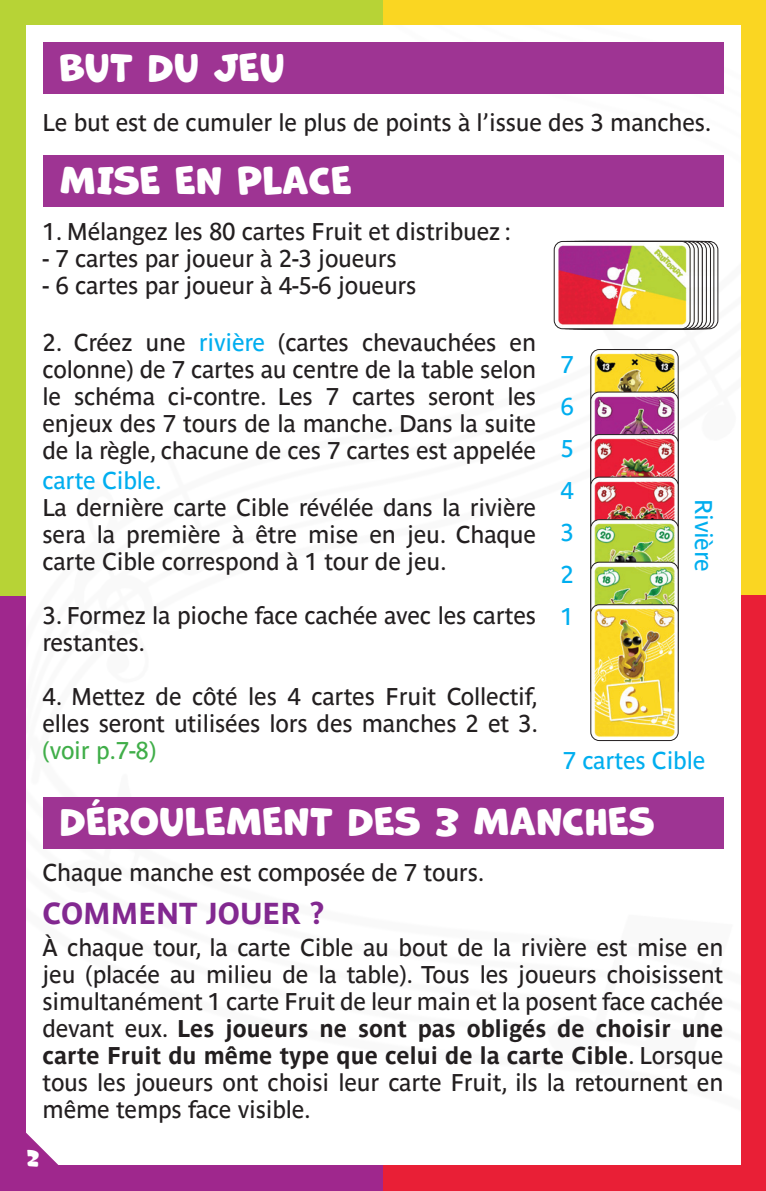
<style>
.page{position:relative;width:766px;height:1191px;background:#fff}
.page>*{position:absolute;margin:0;border:0;box-sizing:border-box;transform-origin:0 0}
.t1{font:36px "Marvin Round";color:#fff}
.t2{font:700 30px "Parisine Std";color:#822890}
.t3{font:24px/27px "Parisine Std";letter-spacing:-.01em;color:#231f20;text-align:justify}
.t4{font:24px/42px "Parisine Std";letter-spacing:-.01em;color:#00aeef;text-align:justify}
.t5{font:24px "Parisine Std";color:#40ae49}
.t6{font:21px "Marvin Round";color:#fff}
.s1{color:#00aeef}
.s2{font-weight:700}
</style>
<div class="page">
<div style="left:383px;top:0;width:382px;height:595px;background:#fad622"></div>
<div style="left:0;top:595px;width:383px;height:596px;background:#9f278d"></div>
<div style="left:0;top:0;width:383px;height:595px;background:#b7d336"></div>
<div style="left:383px;top:595px;width:382px;height:596px;background:#e91f36"></div>
<div style="left:26px;top:25px;width:714px;height:1140px;background:#fff"></div>
<svg style="left:26px;top:1130px;width:35px;height:35px"></svg>
<img style="left:590px;top:349px;width:88px;height:43px">
<div style="left:590px;top:349px;width:88px;height:136px;border:1px solid #231f20;border-radius:9px"></div>
<img style="left:590px;top:392px;width:88px;height:42px">
<div style="left:590px;top:392px;width:88px;height:136px;border:1px solid #231f20;border-radius:9px"></div>
<img style="left:590px;top:434px;width:88px;height:43px">
<div style="left:590px;top:434px;width:88px;height:136px;border:1px solid #231f20;border-radius:9px"></div>
<img style="left:590px;top:477px;width:88px;height:42px">
<div style="left:590px;top:477px;width:88px;height:136px;border:1px solid #231f20;border-radius:9px"></div>
<img style="left:590px;top:519px;width:88px;height:43px">
<div style="left:590px;top:519px;width:88px;height:136px;border:1px solid #231f20;border-radius:9px"></div>
<img style="left:590px;top:562px;width:88px;height:43px">
<div style="left:590px;top:562px;width:88px;height:136px;border:1px solid #231f20;border-radius:9px"></div>
<img style="left:554px;top:241px;width:136px;height:88px">
<div style="left:554px;top:241px;width:136px;height:88px;border:1px solid #231f20;border-radius:9px"></div>
<div style="left:43px;top:43px;width:680px;height:51px;background:#9e3493"></div>
<div style="left:43px;top:155px;width:680px;height:52px;background:#9e3493"></div>
<div style="left:43px;top:797px;width:680px;height:51px;background:#9e3493"></div>
<img style="left:590px;top:605px;width:88px;height:135px">
<div style="left:590px;top:604px;width:88px;height:136px;border:1px solid #231f20;border-radius:9px"></div>
<h1 class="t1" style="left:60px;top:47px;width:226px">BUT DU JEU</h1>
<p class="t3" style="left:43px;top:109px;width:670px">Le but est de cumuler le plus de points à l’issue des 3 manches.</p>
<h1 class="t1" style="left:60px;top:160px;width:293px">MISE EN PLACE</h1>
<p class="t3" style="left:43px;top:218px;width:470px">1. Mélangez les 80 cartes Fruit et distribuez :</p>
<p class="t3" style="left:43px;top:245px;width:356px">- 7 cartes par joueur à 2-3 joueurs</p>
<p class="t3" style="left:43px;top:272px;width:375px">- 6 cartes par joueur à 4-5-6 joueurs</p>
<p class="t3" style="left:43px;top:329px;width:495px">2. Créez une <span class="s1">rivière</span> (cartes chevauchées en colonne) de 7 cartes au centre de la table selon le schéma ci-contre. Les 7 cartes seront les enjeux des 7 tours de la manche. Dans la suite de la règle, chacune de ces 7 cartes est appelée</p>
<p class="t4" style="left:43px;top:459px;width:121px">carte Cible.</p>
<p class="t3" style="left:43px;top:494px;width:495px">La dernière carte Cible révélée dans la rivière sera la première à être mise en jeu. Chaque carte Cible correspond à 1 tour de jeu.</p>
<p class="t3" style="left:43px;top:602px;width:495px">3. Formez la pioche face cachée avec les cartes restantes.</p>
<p class="t3" style="left:43px;top:683px;width:497px">4. Mettez de côté les 4 cartes Fruit Collectif, elles seront utilisées lors des manches 2 et 3.</p>
<p class="t5" style="left:43px;top:736px;width:115px">(voir p.7-8)</p>
<p class="t4" style="left:560px;top:343px;width:15px">7<br>6<br>5<br>4<br>3<br>2<br>1</p>
<p class="t4" style="left:724px;top:499px;width:74px;rotate:90deg">Rivière</p>
<p class="t4" style="left:562px;top:739px;width:144px">7 cartes Cible</p>
<h1 class="t1" style="left:60px;top:802px;width:596px">DÉROULEMENT DES 3 MANCHES</h1>
<p class="t3" style="left:43px;top:859px;width:443px">Chaque manche est composée de 7 tours.</p>
<p class="t2" style="left:43px;top:896px;width:283px">COMMENT JOUER ?</p>
<p class="t3" style="left:43px;top:934px;width:682px">À chaque tour, la carte Cible au bout de la rivière est mise en jeu (placée au milieu de la table). Tous les joueurs choisissent simultanément 1 carte Fruit de leur main et la posent face cachée devant eux. <span class="s2">Les joueurs ne sont pas obligés de choisir une carte Fruit du même type que celui de la carte Cible</span>. Lorsque tous les joueurs ont choisi leur carte Fruit, ils la retournent en même temps face visible.</p>
<p class="t6" style="left:26px;top:1146px;width:15px">2</p>
</div>
